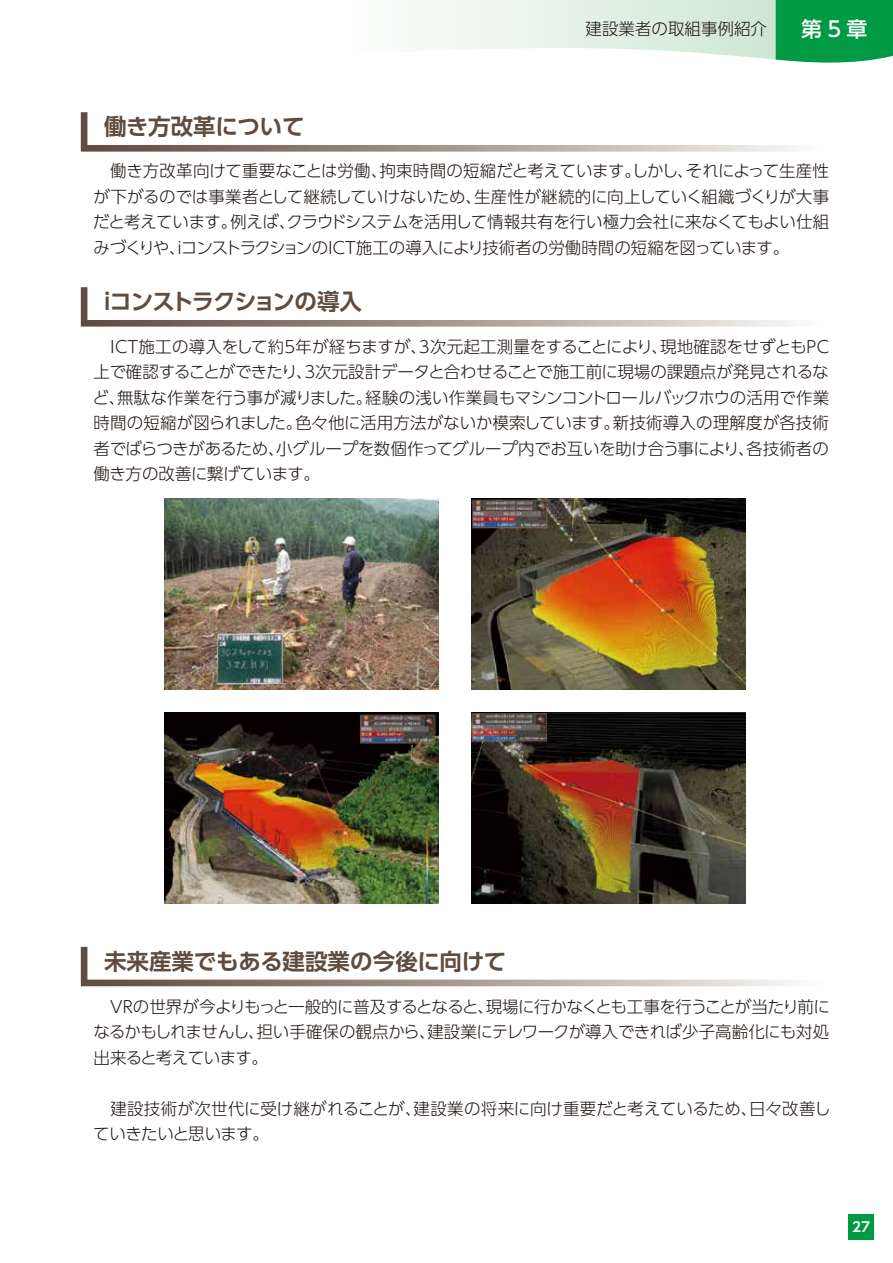
<style>
.page{position:relative;width:893px;height:1263px;background:#fff}
.page>*{position:absolute;margin:0;border:0;box-sizing:border-box;transform-origin:0 0}
.t1{font:700 22.5px "UD Shin Go Pr 6 De";letter-spacing:-.015em;color:#604c3f}
.t2{font:700 22.5px "UD Shin Go Pr 6 De";letter-spacing:-.06em;color:#604c3f}
.t3{font:500 21px "UD Shin Go Pr 6";color:#fff}
.t4{font:300 16.5px/25.5px "UD Shin Go Pr 6";letter-spacing:-.015em;color:#221815}
.t5{font:300 16.5px "UD Shin Go Pr 6";letter-spacing:.005em;color:#221815}
.t6{font:300 16.5px "UD Shin Go Pr 6";letter-spacing:-.035em;color:#221815}
.t7{font:300 16.5px "UD Shin Go Pr 6";letter-spacing:.01em;color:#221815}
.t8{font:300 16.5px/25.5px "UD Shin Go Pr 6";letter-spacing:-.04em;color:#221815;text-align:right}
.t9{font:700 13.5px "UD Shin Go Pr 6 De";color:#fff}
</style>
<div class="page">
<svg style="left:81px;top:112px;width:713px;height:40px"></svg>
<svg style="left:81px;top:287px;width:713px;height:40px"></svg>
<svg style="left:81px;top:947px;width:713px;height:39px"></svg>
<img style="left:471px;top:498px;width:274px;height:192px">
<img style="left:165px;top:498px;width:274px;height:192px">
<img style="left:471px;top:712px;width:274px;height:192px">
<img style="left:165px;top:712px;width:274px;height:192px">
<div style="left:848px;top:1214px;width:26px;height:25px;background:#094"></div>
<svg style="left:428px;top:0;width:465px;height:63px"></svg>
<h1 class="t1" style="left:104px;top:108px;width:202px">働き方改革について</h1>
<p class="t4" style="left:586px;top:15px;width:183px">建設業者の取組事例紹介</p>
<p class="t3" style="left:801px;top:12px;width:68px">第5章</p>
<p class="t4" style="left:379px;top:158px;width:316px">拘束時間の短縮だと考えていますしかし、</p>
<p class="t4" style="left:94px;top:158px;width:295px">　働き方改革向けて重要なことは労働、</p>
<p class="t4" style="left:686px;top:158px;width:145px">それによって生産性</p>
<p class="t4" style="left:624px;top:158px;width:18px">。</p>
<p class="t7" style="left:474px;top:183px;width:357px">生産性が継続的に向上していく組織づくりが大事</p>
<p class="t4" style="left:286px;top:183px;width:544px;text-indent:-193px">が下がるのでは事業者として継続していけないため、<br>クラウドシステムを活用して情報共有を行い極力会社に来なくてもよい仕組</p>
<p class="t4" style="left:230px;top:209px;width:67px">例えば、</p>
<p class="t4" style="left:177px;top:209px;width:613px;text-indent:-84px">だと考えています。<br>iコンストラクションのICT施工の導入により技術者の労働時間の短縮を図っています。</p>
<p class="t4" style="left:94px;top:234px;width:94px">みづくりや、</p>
<h1 class="t2" style="left:104px;top:283px;width:259px">iコンストラクションの導入</h1>
<p class="t5" style="left:94px;top:333px;width:737px">　ICT施工の導入をして約5年が経ちますが 3、次元起工測量をすることにより現地確認をせずともPC</p>
<p class="t4" style="left:651px;top:333px;width:18px">、</p>
<p class="t4" style="left:94px;top:359px;width:737px">上で確認することができたり 3、次元設計データと合わせることで施工前に現場の課題点が発見されるな</p>
<p class="t4" style="left:365px;top:384px;width:465px">経験の浅い作業員もマシンコントロールバックホウの活用で作業</p>
<p class="t4" style="left:117px;top:384px;width:257px">無駄な作業を行う事が減りました。</p>
<p class="t4" style="left:93px;top:384px;width:34px">ど、</p>
<p class="t4" style="left:276px;top:410px;width:554px;text-indent:-183px">時間の短縮が図られました。<br>小グループを数個作ってグループ内でお互いを助け合う事により各技術者の</p>
<p class="t4" style="left:295px;top:410px;width:326px">色々他に活用方法がないか模索しています。</p>
<p class="t7" style="left:613px;top:410px;width:218px">新技術導入の理解度が各技術</p>
<p class="t4" style="left:94px;top:435px;width:228px">者でばらつきがあるため、<br>働き方の改善に繋げています。</p>
<p class="t4" style="left:738px;top:435px;width:18px">、</p>
<h1 class="t1" style="left:104px;top:943px;width:404px">未来産業でもある建設業の今後に向けて</h1>
<p class="t6" style="left:94px;top:993px;width:738px">　VRの世界が今よりもっと一般的に普及するとなると現場に行かなくとも工事を行うことが当たり前に</p>
<p class="t4" style="left:427px;top:993px;width:403px;text-indent:50px">、<br>建設業にテレワークが導入できれば少子高齢化にも対処</p>
<p class="t4" style="left:93px;top:1019px;width:344px">なるかもしれませんし担い手確保の観点から、</p>
<p class="t8" style="left:94px;top:1019px;width:176px">、<br>出来ると考えています。</p>
<p class="t4" style="left:93px;top:1095px;width:330px">　建設技術が次世代に受け継がれることが、ていきたいと思います。</p>
<p class="t4" style="left:414px;top:1095px;width:345px">建設業の将来に向け重要だと考えているため、</p>
<p class="t4" style="left:749px;top:1095px;width:83px">日々改善し</p>
<p class="t9" style="left:852px;top:1216px;width:19px">27</p>
</div>
